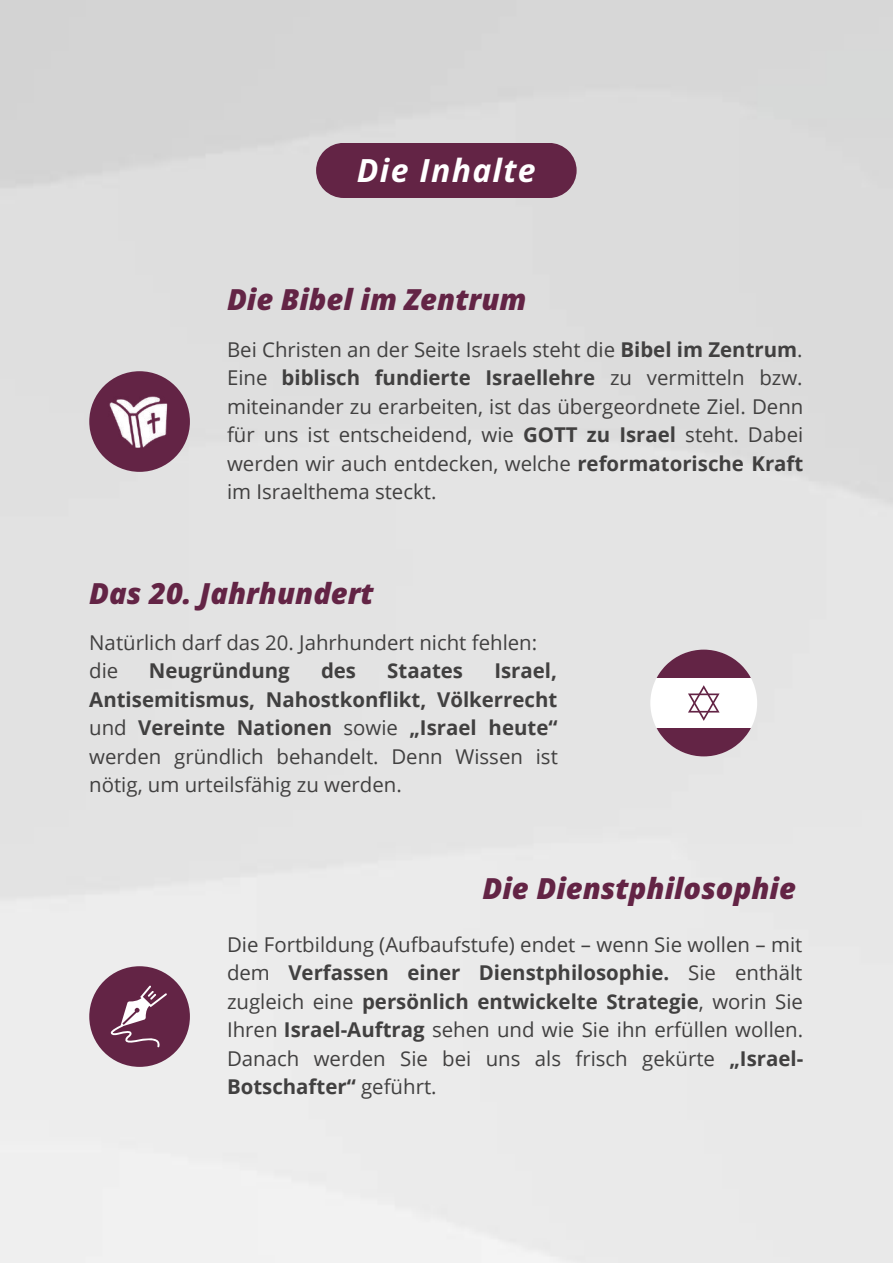
<style>
.page{position:relative;width:893px;height:1264px;background:#fff}
.page>*{position:absolute;margin:0;border:0;box-sizing:border-box;transform-origin:0 0}
.t1{font:italic 700 31.95px "Open Sans Hebrew";letter-spacing:.04em;color:#fff}
.t2{font:italic 800 29.1px "Open Sans Hebrew";color:#632445}
.t3{font:20.4px/28.5px "Open Sans";color:#414040;text-align:justify}
.t4{font:700 20.4px/28.5px "Open Sans";color:#414040;text-align:justify}
.s1{font-weight:700}
.s2{font-weight:400}
</style>
<div class="page">
<img style="left:0;top:0;width:892px;height:1262px">
<div style="left:316px;top:143px;width:260px;height:55px;background:#632445"></div>
<div style="left:89px;top:371px;width:101px;height:101px;background:#632445;border-radius:50%"></div>
<img style="left:109px;top:396px;width:59px;height:52px">
<div style="left:89px;top:966px;width:101px;height:100px;background:#632445;border-radius:50%"></div>
<svg style="left:111px;top:985px;width:56px;height:62px"></svg>
<svg style="left:650px;top:649px;width:107px;height:107px"></svg>
<h1 class="t1" style="left:357px;top:148px;width:180px">Die Inhalte</h1>
<h2 class="t2" style="left:227px;top:278px;width:301px">Die Bibel im Zentrum</h2>
<p class="t3" style="left:227px;top:335px;width:578px">Bei Christen an der Seite Israels steht die <span class="s1">Bibel im Zentrum</span>.<br>Eine <span class="s1">biblisch fundierte Israellehre</span> zu vermitteln bzw. miteinander zu erarbeiten, ist das übergeordnete Ziel. Denn für uns ist entscheidend, wie <span class="s1">GOTT zu Israel</span> steht. Dabei werden wir auch entdecken, welche <span class="s1">reformatorische Kraft </span>im Israelthema steckt.</p>
<h2 class="t2" style="left:89px;top:573px;width:286px">Das 20. Jahrhundert</h2>
<p class="t3" style="left:89px;top:627px;width:449px">Natürlich darf das 20. Jahrhundert nicht fehlen: die</p>
<p class="t4" style="left:89px;top:656px;width:470px;text-indent:405px">Israel, Antisemitismus, Nahostkonflikt, Völkerrecht <span class="s2">und</span> Vereinte Nationen <span class="s2">sowie</span> „Israel heute“ <span class="s2">werden gründlich behandelt. Denn Wissen ist nötig, um urteilsfähig zu werden.</span></p>
<p class="t4" style="left:149px;top:656px;width:142px">Neugründung</p>
<p class="t4" style="left:321px;top:656px;width:37px">des</p>
<p class="t4" style="left:387px;top:656px;width:77px">Staates</p>
<h2 class="t2" style="left:482px;top:867px;width:315px">Die Dienstphilosophie</h2>
<p class="t3" style="left:227px;top:929px;width:577px">Die Fortbildung (Aufbaufstufe) endet – wenn Sie wollen – mit dem <span class="s1">Verfassen einer Dienstphilosophie.</span> Sie enthält zugleich eine <span class="s1">persönlich entwickelte Strategie</span>, worin Sie Ihren <span class="s1">Israel-Auftrag</span> sehen und wie Sie ihn erfüllen wollen.<br>Danach werden Sie bei uns als frisch gekürte <span class="s1">„Israel-Botschafter“</span> geführt.</p>
</div>
